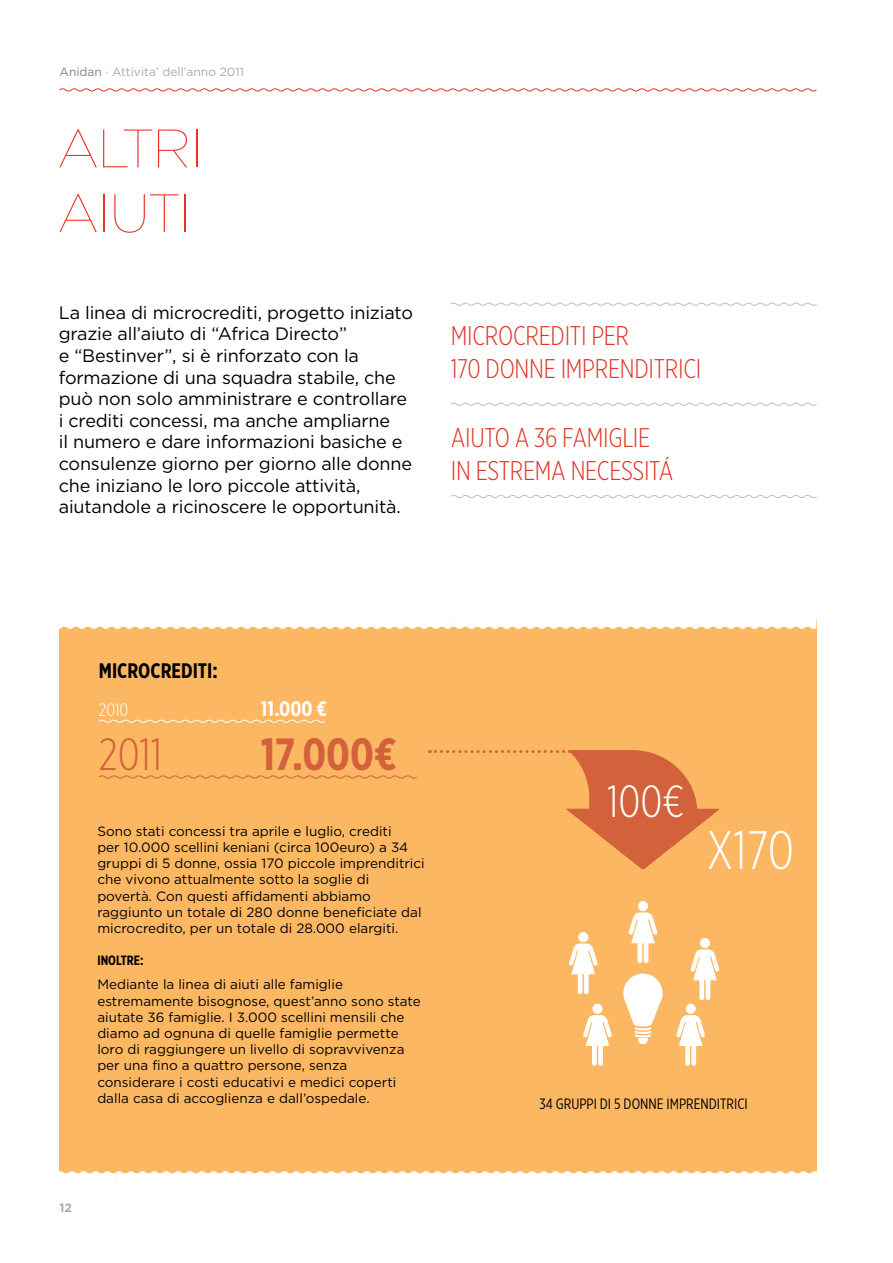
<style>
.page{position:relative;width:893px;height:1263px;background:#fff}
.page>*{position:absolute;margin:0;border:0;box-sizing:border-box;transform-origin:0 0}
.t1{font:100 54px/64.8px "Gotham";letter-spacing:-.025em;color:#ec3025}
.t2{font:300 54px "Gotham X Narrow";color:#fff}
.t3{font:700 45px "Gotham X Narrow";color:#d2613c}
.t4{font:300 45px "Gotham X Narrow";color:#d2613c}
.t5{font:300 45px "Gotham X Narrow";color:#fff}
.t6{font:300 27px "Gotham X Narrow";letter-spacing:-.01em;color:#e23527}
.t7{font:700 21px "Gotham X Narrow";color:#000}
.t8{font:700 21px "Gotham X Narrow";color:#fff}
.t9{font:18px/21.6px "Gotham";letter-spacing:-.01em;color:#000}
.t10{font:300 18px "Gotham X Narrow";color:#fff}
.t11{font:15px "Gotham X Narrow";color:#000}
.t12{font:13.5px/16.2px "Gotham";color:#000}
.t13{font:700 13.5px "Gotham X Narrow";color:#000}
.t14{font:12px "Gotham";color:#a7a9ac}
.t15{font:700 12px "Gotham";color:#a7a9ac}
.s1{color:#808285}
</style>
<div class="page">
<svg style="left:59px;top:88px;width:758px;height:4px"></svg>
<div style="left:59px;top:619px;width:757px;height:562px;background:#fcb762"></div>
<svg style="left:583px;top:1004px;width:29px;height:62px"></svg>
<svg style="left:569px;top:932px;width:29px;height:62px"></svg>
<svg style="left:676px;top:938px;width:44px;height:128px"></svg>
<svg style="left:628px;top:901px;width:30px;height:62px"></svg>
<svg style="left:623px;top:973px;width:40px;height:71px"></svg>
<svg style="left:59px;top:619px;width:757px;height:10px;background:#fef6ec"></svg>
<svg style="left:450px;top:302px;width:367px;height:4px"></svg>
<svg style="left:450px;top:402px;width:367px;height:4px"></svg>
<svg style="left:98px;top:719px;width:227px;height:4px"></svg>
<svg style="left:98px;top:775px;width:319px;height:4px"></svg>
<svg style="left:450px;top:495px;width:367px;height:3px"></svg>
<svg style="left:429px;top:750px;width:291px;height:119px"></svg>
<svg style="left:59px;top:1171px;width:758px;height:11px"></svg>
<p class="t14" style="left:60px;top:65px;width:186px"><span class="s1">Anidan</span> · attivita’ dell’anno 2011</p>
<h1 class="t1" style="left:57px;top:115px;width:147px">ALTRI<br>AIUTI</h1>
<p class="t9" style="left:59px;top:301px;width:356px">La linea di microcrediti, progetto iniziato grazie all’aiuto di “Africa Directo”<br>e “Bestinver”, si è rinforzato con la formazione di una squadra stabile, che può non solo amministrare e controllare i crediti concessi, ma anche ampliarne<br>il numero e dare informazioni basiche e consulenze giorno per giorno alle donne che iniziano le loro piccole attività, aiutandole a ricinoscere le opportunità.</p>
<h3 class="t6" style="left:451px;top:320px;width:28px">MICROCREDITI</h3>
<h3 class="t6" style="left:591px;top:320px;width:13px">PER</h3>
<h3 class="t6" style="left:451px;top:352px;width:50px">170 DONNE</h3>
<h3 class="t6" style="left:561px;top:352px;width:12px">IMPRENDITRICI</h3>
<h3 class="t6" style="left:451px;top:422px;width:26px">AIUTO</h3>
<h3 class="t6" style="left:515px;top:422px;width:60px">A 36 FAMIGLIE</h3>
<h3 class="t6" style="left:451px;top:454px;width:39px">IN ESTREMA</h3>
<h3 class="t6" style="left:571px;top:454px;width:12px">NECESSIT</h3>
<h3 class="t6" style="left:659px;top:454px;width:16px">Á</h3>
<h3 class="t7" style="left:99px;top:658px;width:24px">MICROCREDITI</h3>
<h3 class="t7" style="left:213px;top:658px;width:7px">:</h3>
<h3 class="t10" style="left:99px;top:699px;width:31px">2010</h3>
<h3 class="t8" style="left:261px;top:695px;width:68px">11.000 €</h3>
<h2 class="t4" style="left:99px;top:727px;width:65px">2011</h2>
<h2 class="t3" style="left:261px;top:726px;width:137px">17.000€</h2>
<p class="t12" style="left:97px;top:823px;width:329px">Sono stati concessi tra aprile e luglio, crediti<br>per 10.000 scellini keniani (circa 100euro) a 34 gruppi di 5 donne, ossia 170 piccole imprenditrici che vivono attualmente sotto la soglie di povertà. Con questi affidamenti abbiamo raggiunto un totale di 280 donne beneficiate dal microcredito, per un totale di 28.000 elargiti.</p>
<p class="t13" style="left:97px;top:952px;width:48px">INOLTRE:</p>
<p class="t12" style="left:97px;top:976px;width:325px">Mediante la linea di aiuti alle famiglie estremamente bisognose, quest’anno sono state aiutate 36 famiglie. I 3.000 scellini mensili che diamo ad ognuna di quelle famiglie permette loro di raggiungere un livello di sopravvivenza per una fino a quattro persone, senza considerare i costi educativi e medici coperti dalla casa di accoglienza e dall’ospedale.</p>
<p class="t15" style="left:60px;top:1201px;width:14px">12</p>
<h2 class="t5" style="left:607px;top:775px;width:79px">100€</h2>
<h1 class="t2" style="left:707px;top:818px;width:89px">X170</h1>
<p class="t11" style="left:539px;top:1095px;width:210px">34 GRUPPI DI 5 DONNE IMPRENDITRICI</p>
</div>
